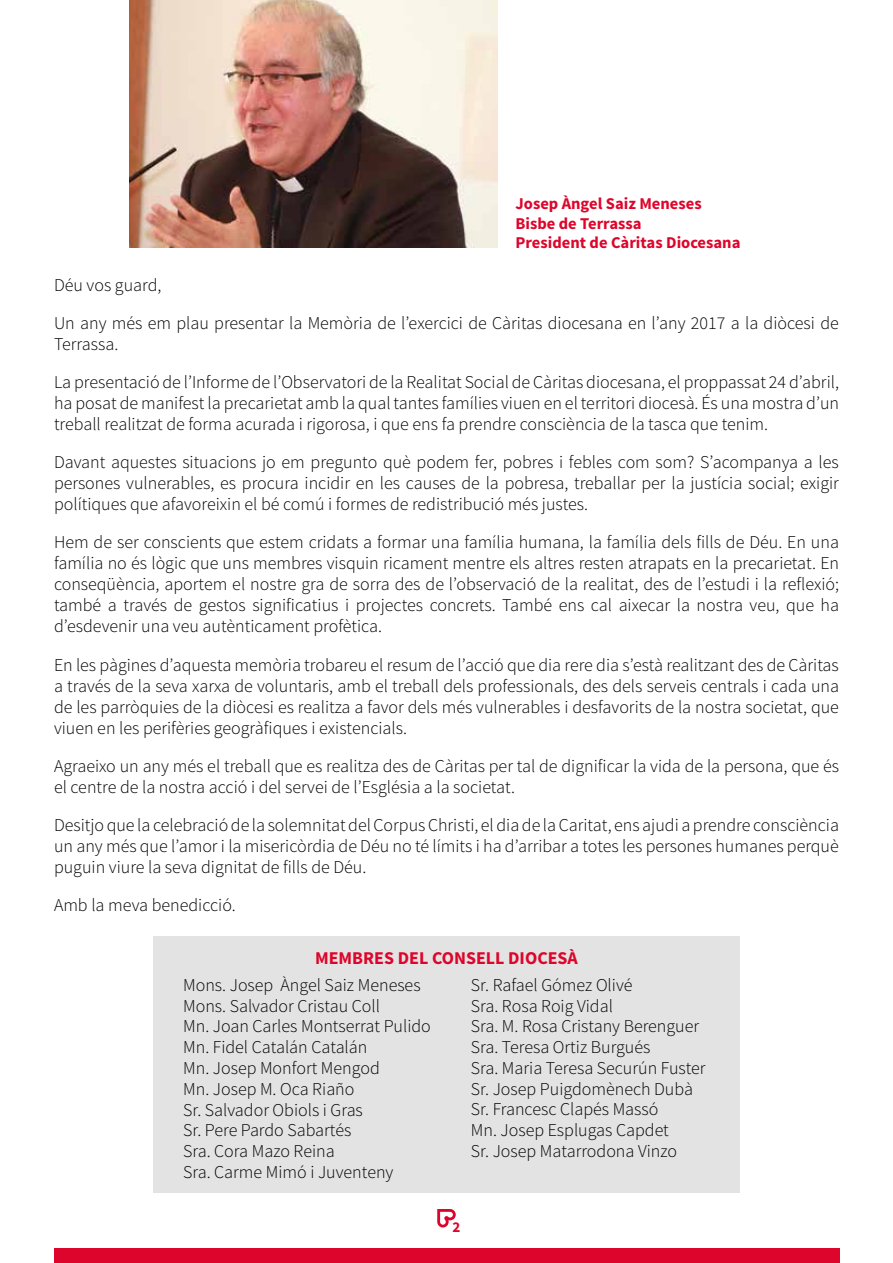
<style>
.page{position:relative;width:893px;height:1263px;background:#fff}
.page>*{position:absolute;margin:0;border:0;box-sizing:border-box;transform-origin:0 0}
.t1{font:300 18px/20.7px "Source Sans Pro";color:#000}
.t2{font:700 18px "Source Sans Pro";color:#dd052b}
.t3{font:700 16.5px/19.8px "Source Sans Pro";color:#dd052b}
.t4{font:700 15px "Source Sans Pro";color:#dd052b}
</style>
<div class="page">
<svg style="left:437px;top:1209px;width:19px;height:18px"></svg>
<div style="left:54px;top:1248px;width:785px;height:15px;background:#dd052b"></div>
<img style="left:130px;top:0;width:367px;height:247px">
<div style="left:153px;top:936px;width:587px;height:257px;background:#e3e3e3"></div>
<p class="t3" style="left:516px;top:194px;width:226px">Josep Àngel Saiz Meneses<br>Bisbe de Terrassa<br>President de Càritas Diocesana</p>
<p class="t1" style="left:54px;top:266px;width:786px;line-height:38px">Déu vos guard,<br>Un any més em plau presentar la Memòria de l’exercici de Càritas diocesana en l’any 2017 a la diòcesi de</p>
<p class="t1" style="left:54px;top:325px;width:786px;line-height:38px">Terrassa.<br>La presentació de l’Informe de l’Observatori de la Realitat Social de Càritas diocesana, el proppassat 24 d’abril,</p>
<p class="t1" style="left:54px;top:393px;width:787px">ha posat de manifest la precarietat amb la qual tantes famílies viuen en el territori diocesà. És una mostra d’un treball realitzat de forma acurada i rigorosa, i que ens fa prendre consciència de la tasca que tenim.</p>
<p class="t1" style="left:54px;top:452px;width:786px;text-align:justify">Davant aquestes situacions jo em pregunto què podem fer, pobres i febles com som? S’acompanya a les persones vulnerables, es procura incidir en les causes de la pobresa, treballar per la justícia social; exigir polítiques que afavoreixin el bé comú i formes de redistribució més justes.</p>
<p class="t1" style="left:54px;top:532px;width:787px;text-align:justify">Hem de ser conscients que estem cridats a formar una família humana, la família dels fills de Déu. En una família no és lògic que uns membres visquin ricament mentre els altres resten atrapats en la precarietat. En conseqüència, aportem el nostre gra de sorra des de l’observació de la realitat, des de l’estudi i la reflexió; també a través de gestos significatius i projectes concrets. També ens cal aixecar la nostra veu, que ha d’esdevenir una veu autènticament profètica.</p>
<p class="t1" style="left:54px;top:654px;width:787px;text-align:justify">En les pàgines d’aquesta memòria trobareu el resum de l’acció que dia rere dia s’està realitzant des de Càritas a través de la seva xarxa de voluntaris, amb el treball dels professionals, des dels serveis centrals i cada una de les parròquies de la diòcesi es realitza a favor dels més vulnerables i desfavorits de la nostra societat, que viuen en les perifèries geogràfiques i existencials.</p>
<p class="t1" style="left:54px;top:755px;width:786px">Agraeixo un any més el treball que es realitza des de Càritas per tal de dignificar la vida de la persona, que és el centre de la nostra acció i del servei de l’Església a la societat.</p>
<p class="t1" style="left:54px;top:814px;width:786px;text-align:justify">Desitjo que la celebració de la solemnitat del Corpus Christi, el dia de la Caritat, ens ajudi a prendre consciència un any més que l’amor i la misericòrdia de Déu no té límits i ha d’arribar a totes les persones humanes perquè puguin viure la seva dignitat de fills de Déu.</p>
<p class="t1" style="left:54px;top:894px;width:183px">Amb la meva benedicció.</p>
<p class="t2" style="left:315px;top:946px;width:264px">MEMBRES DEL CONSELL DIOCESÀ</p>
<p class="t1" style="left:183px;top:975px;width:249px">Mons. Josep Àngel Saiz Meneses<br>Mons. Salvador Cristau Coll<br>Mn. Joan Carles Montserrat Pulido<br>Mn. Fidel Catalán Catalán<br>Mn. Josep Monfort Mengod<br>Mn. Josep M. Oca Riaño<br>Sr. Salvador Obiols i Gras<br>Sr. Pere Pardo Sabartés<br>Sra. Cora Mazo Reina<br>Sra. Carme Mimó i Juventeny</p>
<p class="t1" style="left:471px;top:974px;width:236px">Sr. Rafael Gómez Olivé<br>Sra. Rosa Roig Vidal<br>Sra. M. Rosa Cristany Berenguer<br>Sra. Teresa Ortiz Burgués<br>Sra. Maria Teresa Securún Fuster<br>Sr. Josep Puigdomènech Dubà<br>Sr. Francesc Clapés Massó<br>Mn. Josep Esplugas Capdet<br>Sr. Josep Matarrodona Vinzo</p>
<p class="t4" style="left:453px;top:1217px;width:9px">2</p>
</div>
